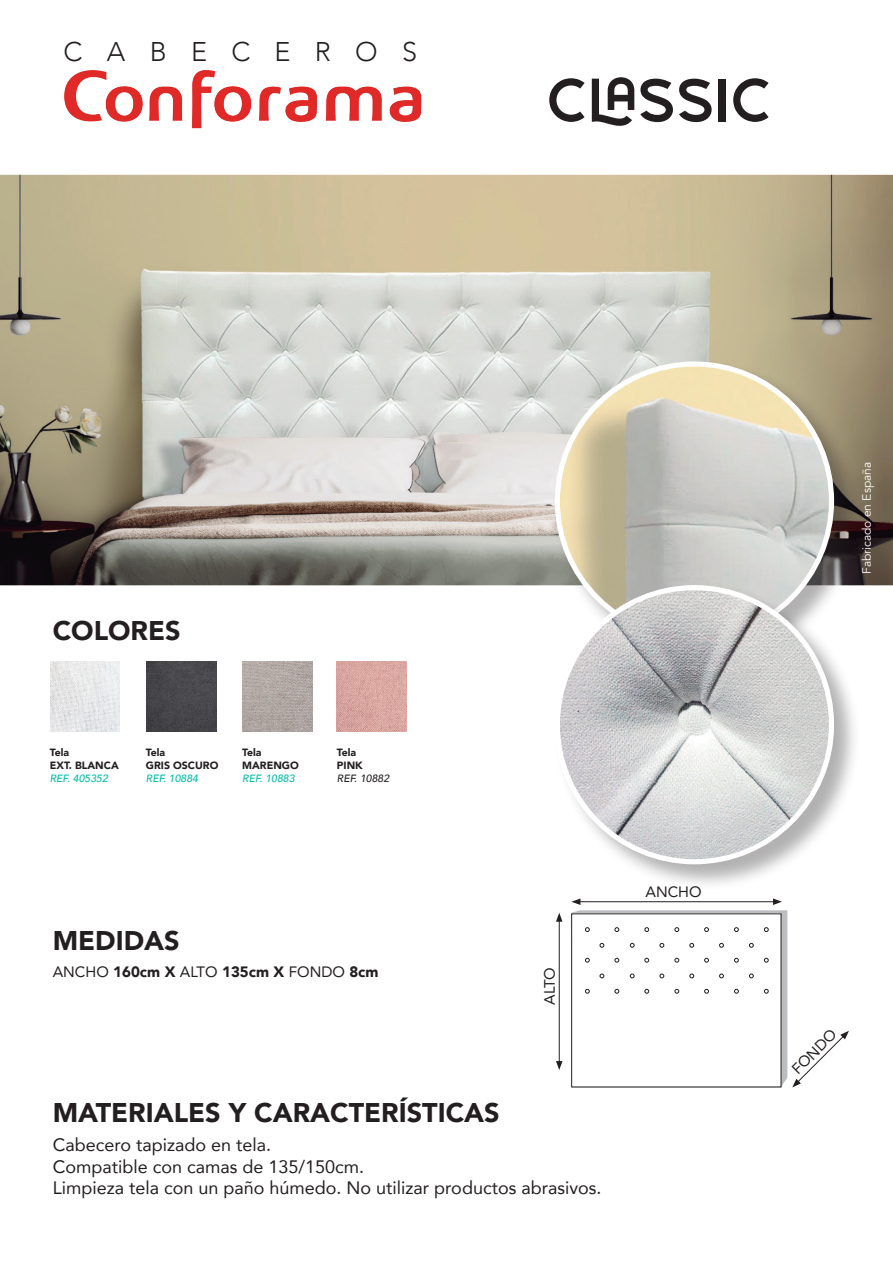
<style>
.page{position:relative;width:893px;height:1263px;background:#fff}
.page>*{position:absolute;margin:0;border:0;box-sizing:border-box;transform-origin:0 0}
.t1{font:700 60px "Cherione";letter-spacing:-.02em;color:#231f20}
.t2{font:900 27px "Avenir";color:#231f20}
.t3{font:300 27px "Avenir";letter-spacing:.9em;color:#231f20}
.t4{font:18px "Avenir";color:#231f20}
.t5{font:900 15px "Avenir";color:#231f20}
.t6{font:15px "Avenir";color:#231f20}
.t7{font:12px "Avenir";color:#fff}
.t8{font:900 10.5px "Avenir";color:#231f20}
.t9{font:italic 500 10.5px "Avenir";color:#00bda5}
.t10{font:italic 500 10.5px "Avenir";color:#231f20}
.s1{font-weight:400}
</style>
<div class="page">
<svg style="left:0;top:174px;width:893px;height:412px;background:#bab3a1"></svg>
<img style="left:64px;top:70px;width:358px;height:59px">
<div style="left:554px;top:360px;width:307px;height:308px;background:#231f20;opacity:.35"></div>
<img style="left:557px;top:364px;width:274px;height:274px;border-radius:137px">
<div style="left:554px;top:584px;width:307px;height:307px;background:#231f20;opacity:.35"></div>
<img style="left:557px;top:588px;width:274px;height:274px;border-radius:137px">
<hr style="left:559px;top:919px;width:1px;height:144px;background:#231f20">
<svg style="left:556px;top:913px;width:6px;height:9px"></svg>
<svg style="left:556px;top:1061px;width:6px;height:9px"></svg>
<svg style="left:571px;top:898px;width:278px;height:189px"></svg>
<img style="left:50px;top:662px;width:70px;height:69px">
<img style="left:147px;top:662px;width:70px;height:69px">
<img style="left:242px;top:662px;width:70px;height:69px">
<img style="left:337px;top:662px;width:70px;height:69px">
<p class="t3" style="left:64px;top:36px;width:355px">CABECEROS</p>
<p class="t1" style="left:545px;top:54px;width:229px">CLASSIC</p>
<p class="t2" style="left:53px;top:607px;width:129px">COLORES</p>
<p class="t8" style="left:50px;top:744px;width:21px">Tela</p>
<p class="t8" style="left:50px;top:756px;width:71px">EXT. BLANCA</p>
<p class="t9" style="left:50px;top:771px;width:60px">REF. 405352</p>
<p class="t8" style="left:146px;top:744px;width:21px">Tela</p>
<p class="t8" style="left:146px;top:756px;width:74px">GRIS OSCURO</p>
<p class="t9" style="left:146px;top:771px;width:54px">REF. 10884</p>
<p class="t8" style="left:242px;top:744px;width:21px">Tela</p>
<p class="t8" style="left:242px;top:756px;width:58px">MARENGO</p>
<p class="t9" style="left:242px;top:771px;width:54px">REF. 10883</p>
<p class="t8" style="left:337px;top:744px;width:21px">Tela</p>
<p class="t8" style="left:337px;top:756px;width:27px">PINK</p>
<p class="t10" style="left:337px;top:771px;width:54px">REF. 10882</p>
<p class="t2" style="left:53px;top:917px;width:128px">MEDIDAS</p>
<p class="t5" style="left:53px;top:959px;width:327px"><span class="s1">ANCHO</span> 160cm X <span class="s1">ALTO</span> 135cm X <span class="s1">FONDO</span> 8cm</p>
<p class="t2" style="left:53px;top:1090px;width:448px">MATERIALES Y CARACTERÍSTICAS</p>
<p class="t6" style="left:538px;top:1005px;width:39px;rotate:-90deg">ALTO</p>
<p class="t4" style="left:53px;top:1130px;width:220px">Cabecero tapizado en tela.</p>
<p class="t4" style="left:53px;top:1152px;width:313px">Compatible con camas de 135/150cm.</p>
<p class="t4" style="left:53px;top:1174px;width:550px">Limpieza tela con un paño húmedo. No utilizar productos abrasivos.</p>
<p class="t6" style="left:645px;top:880px;width:58px">ANCHO</p>
<p class="t7" style="left:860px;top:574px;width:114px;rotate:-90deg">Fabricado en España</p>
<p class="t6" style="left:786px;top:1063px;width:58px;rotate:-45deg">FONDO</p>
</div>
